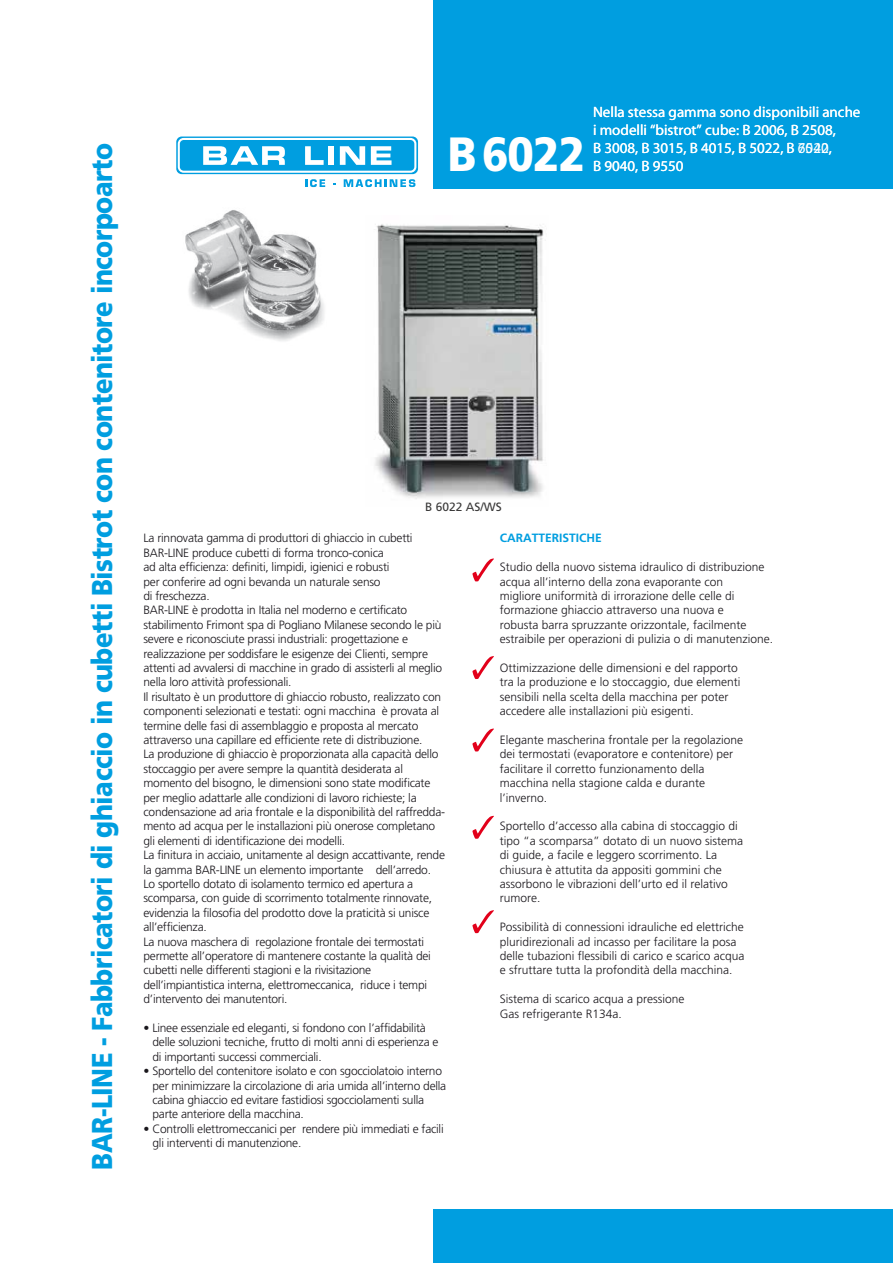
<style>
.page{position:relative;width:893px;height:1263px;background:#fff}
.page>*{position:absolute;margin:0;border:0;box-sizing:border-box;transform-origin:0 0}
.t1{font:900 48px "Frutiger";letter-spacing:-.02em;color:#fff;scale:.9 1}
.t2{font:900 28.65px "Frutiger";letter-spacing:-.02em;color:#009ee0;scale:.89 1}
.t3{font:15px/18px "Myriad";color:#fff}
.t4{font:300 12px/14.4px "Frutiger";letter-spacing:-.02em;color:#1a171c}
.t5{font:300 12px/14.4px "Frutiger";color:#1a171c}
.t6{font:700 12px "Frutiger";color:#009ee0}
.t7{font:12px "Frutiger";color:#393838}
</style>
<div class="page">
<img style="left:375px;top:224px;width:169px;height:275px">
<div style="left:434px;top:1210px;width:459px;height:53px;background:#009ee0"></div>
<div style="left:434px;top:0;width:459px;height:188px;background:#009ee0"></div>
<div style="left:176px;top:137px;width:242px;height:37px;background:#009ee0;border-radius:5px"></div>
<svg style="left:203px;top:146px;width:82px;height:19px"></svg>
<svg style="left:305px;top:146px;width:19px;height:19px"></svg>
<div style="left:328px;top:146px;width:6px;height:19px;background:#fff"></div>
<svg style="left:340px;top:146px;width:25px;height:19px"></svg>
<svg style="left:371px;top:146px;width:21px;height:19px"></svg>
<svg style="left:305px;top:179px;width:20px;height:8px"></svg>
<svg style="left:344px;top:179px;width:71px;height:8px"></svg>
<div style="left:178px;top:138px;width:238px;height:35px;border:2px solid #fff;border-radius:5px"></div>
<img style="left:185px;top:210px;width:139px;height:131px">
<svg style="left:472px;top:558px;width:22px;height:24px"></svg>
<svg style="left:472px;top:656px;width:22px;height:23px"></svg>
<svg style="left:472px;top:728px;width:22px;height:24px"></svg>
<svg style="left:472px;top:816px;width:22px;height:23px"></svg>
<svg style="left:472px;top:910px;width:22px;height:23px"></svg>
<h2 class="t2" style="left:85px;top:1170px;width:1154px;rotate:-90deg">BAR-LINE - Fabbricatori di ghiaccio in cubetti Bistrot con contenitore incorpoarto</h2>
<p class="t3" style="left:593px;top:103px;width:269px">Nella stessa gamma sono disponibili anche i modelli “bistrot” cube: B 2006, B 2508,<br>B 3008, B 3015, B 4015, B 5022, B 6022,<br>B 9040, B 9550</p>
<h1 class="t1" style="left:448px;top:125px;width:154px">B6022</h1>
<p class="t3" style="left:798px;top:139px;width:32px">7540</p>
<p class="t7" style="left:425px;top:500px;width:78px">B 6022 AS/WS</p>
<p class="t4" style="left:143px;top:531px;width:303px">La rinnovata gamma di produttori di ghiaccio in cubetti BAR-LINE produce cubetti di forma tronco-conica<br>ad alta efficienza: definiti, limpidi, igienici e robusti<br>per conferire ad ogni bevanda un naturale senso<br>di freschezza.<br>BAR-LINE è prodotta in Italia nel moderno e certificato stabilimento Frimont spa di Pogliano Milanese secondo le più severe e riconosciute prassi industriali: progettazione e realizzazione per soddisfare le esigenze dei Clienti, sempre attenti ad avvalersi di macchine in grado di assisterli al meglio nella loro attività professionali.<br>Il risultato è un produttore di ghiaccio robusto, realizzato con componenti selezionati e testati: ogni macchina è provata al termine delle fasi di assemblaggio e proposta al mercato attraverso una capillare ed efficiente rete di distribuzione.<br>La produzione di ghiaccio è proporzionata alla capacità dello stoccaggio per avere sempre la quantità desiderata al momento del bisogno, le dimensioni sono state modificate per meglio adattarle alle condizioni di lavoro richieste; la condensazione ad aria frontale e la disponibilità del raffredda&shy;mento ad acqua per le installazioni più onerose completano gli elementi di identificazione dei modelli.<br>La finitura in acciaio, unitamente al design accattivante, rende la gamma BAR-LINE un elemento importante dell’arredo.<br>Lo sportello dotato di isolamento termico ed apertura a scomparsa, con guide di scorrimento totalmente rinnovate, evidenzia la filosofia del prodotto dove la praticità si unisce all’efficienza.<br>La nuova maschera di regolazione frontale dei termostati permette all’operatore di mantenere costante la qualità dei cubetti nelle differenti stagioni e la rivisitazione dell’impiantistica interna, elettromeccanica, riduce i tempi d’intervento dei manutentori.</p>
<p class="t4" style="left:152px;top:1021px;width:288px;text-indent:-9px">• Linee essenziale ed eleganti, si fondono con l’affidabilità delle soluzioni tecniche, frutto di molti anni di esperienza e di importanti successi commerciali.</p>
<p class="t4" style="left:152px;top:1064px;width:295px;text-indent:-9px">• Sportello del contenitore isolato e con sgocciolatoio interno per minimizzare la circolazione di aria umida all’interno della cabina ghiaccio ed evitare fastidiosi sgocciolamenti sulla parte anteriore della macchina.</p>
<p class="t4" style="left:152px;top:1121px;width:293px;text-indent:-9px">• Controlli elettromeccanici per rendere più immediati e facili gli interventi di manutenzione.</p>
<p class="t6" style="left:500px;top:531px;width:104px">CARATTERISTICHE</p>
<p class="t5" style="left:500px;top:560px;width:275px">Studio della nuovo sistema idraulico di distribuzione acqua all’interno della zona evaporante con<br>migliore uniformità di irrorazione delle celle di formazione ghiaccio attraverso una nuova e<br>robusta barra spruzzante orizzontale, facilmente estraibile per operazioni di pulizia o di manutenzione.</p>
<p class="t5" style="left:500px;top:661px;width:242px">Ottimizzazione delle dimensioni e del rapporto tra la produzione e lo stoccaggio, due elementi sensibili nella scelta della macchina per poter accedere alle installazioni più esigenti.</p>
<p class="t5" style="left:500px;top:733px;width:245px">Elegante mascherina frontale per la regolazione dei termostati (evaporatore e contenitore) per facilitare il corretto funzionamento della macchina nella stagione calda e durante l’inverno.</p>
<p class="t5" style="left:500px;top:819px;width:245px">Sportello d’accesso alla cabina di stoccaggio di tipo “a scomparsa” dotato di un nuovo sistema di guide, a facile e leggero scorrimento. La chiusura è attutita da appositi gommini che assorbono le vibrazioni dell’urto ed il relativo rumore.</p>
<p class="t5" style="left:500px;top:920px;width:246px">Possibilità di connessioni idrauliche ed elettriche pluridirezionali ad incasso per facilitare la posa delle tubazioni flessibili di carico e scarico acqua e sfruttare tutta la profondità della macchina.</p>
<p class="t5" style="left:500px;top:992px;width:186px">Sistema di scarico acqua a pressione<br>Gas refrigerante R134a.</p>
</div>
